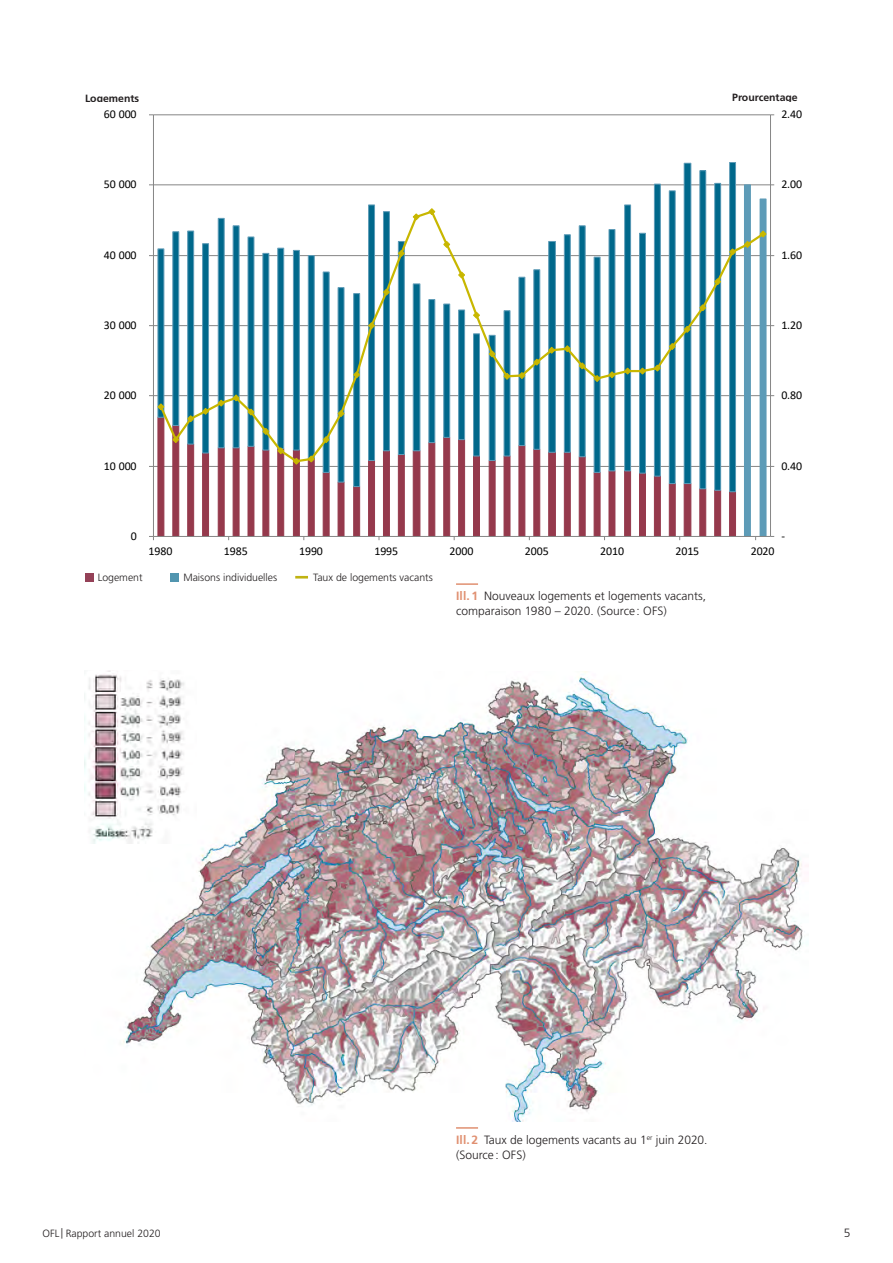
<style>
.page{position:relative;width:893px;height:1263px;background:#fff}
.page>*{position:absolute;margin:0;border:0;box-sizing:border-box;transform-origin:0 0}
.Legenden{font:300 12px/15px "Frutiger LT Std";color:#231f20}
.t1{font:11.85px "Calibri";letter-spacing:-.005em;color:#000}
.Beschriftung_Grafik{font:300 10.5px "Frutiger LT Std";color:#231f20}
.Beschriftung_Grafik-2{font:700 10.5px "Frutiger LT Std";color:#231f20}
.s1{font-weight:700;color:#e09071}
</style>
<div class="page">
<svg style="left:295px;top:576px;width:13px;height:2px"></svg>
<div style="left:85px;top:573px;width:8px;height:8px;background:#944157"></div>
<div style="left:171px;top:573px;width:8px;height:8px;background:#5195af"></div>
<hr style="left:153px;top:466px;width:617px;height:1px;background:#868686">
<hr style="left:153px;top:395px;width:617px;height:1px;background:#868686">
<hr style="left:153px;top:325px;width:617px;height:1px;background:#868686">
<hr style="left:153px;top:255px;width:617px;height:1px;background:#868686">
<hr style="left:153px;top:184px;width:617px;height:1px;background:#868686">
<hr style="left:153px;top:114px;width:617px;height:1px;background:#868686">
<svg style="left:157px;top:463px;width:579px;height:73px"></svg>
<div style="left:669px;top:191px;width:6px;height:293px;background:#00688b"></div>
<div style="left:669px;top:190px;width:7px;height:294px;border:1px solid #5d9bb7"></div>
<div style="left:684px;top:163px;width:7px;height:321px;background:#00688b"></div>
<div style="left:684px;top:163px;width:7px;height:321px;border:1px solid #5d9bb7"></div>
<div style="left:700px;top:171px;width:6px;height:318px;background:#00688b"></div>
<div style="left:699px;top:170px;width:7px;height:319px;border:1px solid #5d9bb7"></div>
<div style="left:715px;top:183px;width:6px;height:307px;background:#00688b"></div>
<div style="left:714px;top:183px;width:7px;height:308px;border:1px solid #5d9bb7"></div>
<div style="left:730px;top:162px;width:5px;height:330px;background:#00688b"></div>
<div style="left:729px;top:162px;width:7px;height:330px;border:1px solid #5d9bb7"></div>
<div style="left:744px;top:185px;width:6px;height:351px;background:#5d9bb7"></div>
<div style="left:744px;top:184px;width:7px;height:353px;border:1px solid #5d9bb7"></div>
<div style="left:760px;top:199px;width:6px;height:337px;background:#5d9bb7"></div>
<svg style="left:157px;top:183px;width:504px;height:304px"></svg>
<hr style="left:770px;top:115px;width:1px;height:421px;background:#868686">
<hr style="left:153px;top:115px;width:1px;height:421px;background:#868686">
<hr style="left:153px;top:536px;width:617px;height:1px;background:#868686">
<svg style="left:158px;top:209px;width:602px;height:254px"></svg>
<svg style="left:157px;top:403px;width:8px;height:8px"></svg>
<svg style="left:172px;top:436px;width:8px;height:8px"></svg>
<svg style="left:187px;top:415px;width:8px;height:8px"></svg>
<svg style="left:202px;top:407px;width:8px;height:8px"></svg>
<svg style="left:217px;top:399px;width:8px;height:8px"></svg>
<svg style="left:232px;top:394px;width:8px;height:8px"></svg>
<svg style="left:247px;top:408px;width:8px;height:8px"></svg>
<svg style="left:262px;top:427px;width:8px;height:8px"></svg>
<svg style="left:277px;top:447px;width:8px;height:8px"></svg>
<svg style="left:292px;top:457px;width:8px;height:8px"></svg>
<svg style="left:307px;top:455px;width:8px;height:8px"></svg>
<svg style="left:322px;top:436px;width:8px;height:8px"></svg>
<svg style="left:337px;top:409px;width:8px;height:9px"></svg>
<svg style="left:353px;top:371px;width:8px;height:8px"></svg>
<svg style="left:367px;top:322px;width:9px;height:8px"></svg>
<svg style="left:382px;top:288px;width:8px;height:8px"></svg>
<svg style="left:412px;top:213px;width:8px;height:8px"></svg>
<svg style="left:428px;top:208px;width:8px;height:8px"></svg>
<svg style="left:149px;top:240px;width:512px;height:17px"></svg>
<svg style="left:458px;top:271px;width:8px;height:8px"></svg>
<svg style="left:472px;top:311px;width:9px;height:8px"></svg>
<svg style="left:488px;top:350px;width:8px;height:8px"></svg>
<svg style="left:503px;top:372px;width:8px;height:8px"></svg>
<svg style="left:518px;top:371px;width:8px;height:9px"></svg>
<svg style="left:533px;top:358px;width:8px;height:8px"></svg>
<svg style="left:548px;top:346px;width:8px;height:8px"></svg>
<svg style="left:563px;top:345px;width:8px;height:8px"></svg>
<svg style="left:578px;top:362px;width:8px;height:8px"></svg>
<svg style="left:593px;top:374px;width:8px;height:9px"></svg>
<svg style="left:608px;top:371px;width:8px;height:8px"></svg>
<svg style="left:624px;top:367px;width:8px;height:8px"></svg>
<svg style="left:638px;top:367px;width:8px;height:8px"></svg>
<svg style="left:653px;top:364px;width:8px;height:8px"></svg>
<svg style="left:668px;top:342px;width:8px;height:8px"></svg>
<svg style="left:683px;top:325px;width:8px;height:8px"></svg>
<svg style="left:699px;top:304px;width:8px;height:8px"></svg>
<svg style="left:714px;top:278px;width:8px;height:8px"></svg>
<svg style="left:728px;top:248px;width:9px;height:8px"></svg>
<svg style="left:743px;top:240px;width:8px;height:8px"></svg>
<svg style="left:759px;top:230px;width:8px;height:8px"></svg>
<hr style="left:456px;top:583px;width:22px;height:2px;background:#e09071">
<hr style="left:456px;top:1127px;width:22px;height:2px;background:#e09071">
<img style="left:123px;top:671px;width:680px;height:450px">
<img style="left:85px;top:671px;width:112px;height:173px">
<p class="Beschriftung_Grafik-2" style="left:85px;top:92px;width:56px">Logements</p>
<p class="Beschriftung_Grafik-2" style="left:732px;top:91px;width:67px">Prourcentage</p>
<p class="t1" style="left:104px;top:106px;width:34px">60 000</p>
<p class="t1" style="left:781px;top:106px;width:22px">2.40</p>
<p class="t1" style="left:104px;top:176px;width:34px">50 000</p>
<p class="t1" style="left:781px;top:176px;width:22px">2.00</p>
<p class="t1" style="left:104px;top:246px;width:34px">40 000</p>
<p class="t1" style="left:781px;top:246px;width:22px">1.60</p>
<p class="t1" style="left:104px;top:317px;width:34px">30 000</p>
<p class="t1" style="left:781px;top:317px;width:22px">1.20</p>
<p class="t1" style="left:104px;top:387px;width:34px">20 000</p>
<p class="t1" style="left:781px;top:387px;width:22px">0.80</p>
<p class="t1" style="left:104px;top:457px;width:34px">10 000</p>
<p class="t1" style="left:781px;top:457px;width:22px">0.40</p>
<p class="t1" style="left:131px;top:528px;width:8px">0</p>
<p class="t1" style="left:781px;top:528px;width:5px">-</p>
<p class="t1" style="left:149px;top:543px;width:25px">1980</p>
<p class="t1" style="left:224px;top:543px;width:25px">1985</p>
<p class="t1" style="left:299px;top:543px;width:25px">1990</p>
<p class="t1" style="left:374px;top:543px;width:25px">1995</p>
<p class="t1" style="left:450px;top:543px;width:25px">2000</p>
<p class="t1" style="left:525px;top:543px;width:25px">2005</p>
<p class="t1" style="left:600px;top:543px;width:25px">2010</p>
<p class="t1" style="left:675px;top:543px;width:25px">2015</p>
<p class="t1" style="left:751px;top:543px;width:25px">2020</p>
<p class="Legenden" style="left:456px;top:588px;width:252px"><span class="s1">Ill.1</span> Nouveaux logements et logements vacants, comparaison 1980 – 2020. (Source: OFS)</p>
<p class="Beschriftung_Grafik" style="left:98px;top:572px;width:46px">Logement</p>
<p class="Beschriftung_Grafik" style="left:183px;top:571px;width:95px">Maisons individuelles</p>
<p class="Beschriftung_Grafik" style="left:313px;top:571px;width:121px">Taux de logements vacants</p>
<p class="Legenden" style="left:456px;top:1132px;width:253px"><span class="s1">Ill.2</span> Taux de logements vacants au 1<sup>er</sup> juin 2020. (Source : OFS)</p>
<p class="Beschriftung_Grafik" style="left:43px;top:1227px;width:120px">OFL | Rapport annuel 2020</p>
<p class="Legenden" style="left:844px;top:1225px;width:8px">5</p>
</div>
